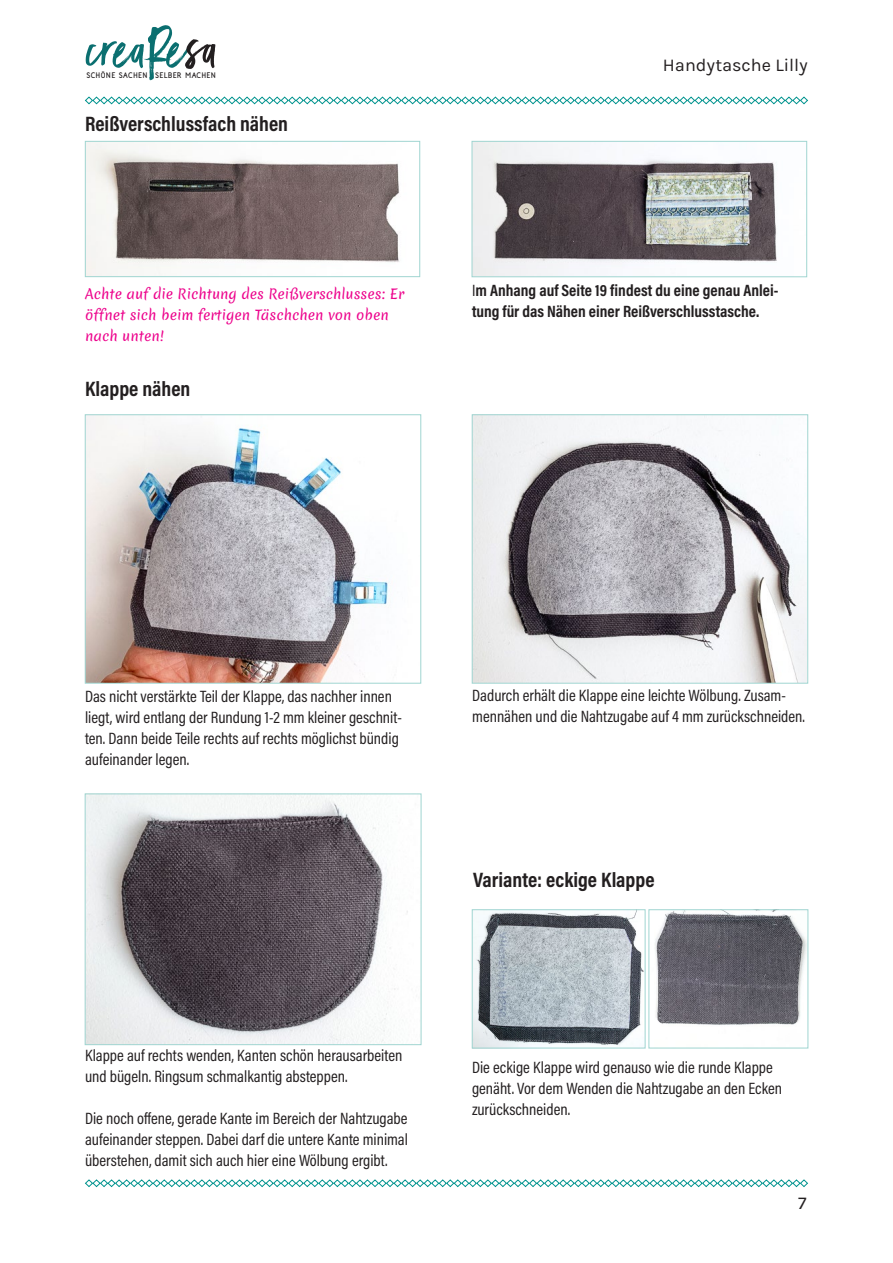
<style>
.page{position:relative;width:893px;height:1263px;background:#fff}
.page>*{position:absolute;margin:0;border:0;box-sizing:border-box;transform-origin:0 0}
.t1{font:51.45px "Black Diamond";color:#0b6f70}
.t2{font:700 21px "Acumin Pro Cond";color:#231f20}
.t3{font:18px "Karla";color:#231f20}
.t4{font:16.5px/21px "Acumin Pro Cond";color:#231f20}
.t5{font:700 16.5px/21px "Acumin Pro Cond";color:#231f20}
.t6{font:13.5px/21px "Merienda Regular 0 wt";color:#ed028c}
.t7{font:900 7.65px "Naive Line Sans Extra";color:#231f20}
.s1{color:#231f20}
.s2{font-weight:400}
</style>
<div class="page">
<svg style="left:85px;top:1179px;width:723px;height:8px"></svg>
<svg style="left:85px;top:96px;width:723px;height:9px"></svg>
<img style="left:87px;top:417px;width:303px;height:264px">
<div style="left:85px;top:415px;width:336px;height:268px;border:1px solid #a0d5d1"></div>
<img style="left:474px;top:417px;width:332px;height:264px">
<div style="left:472px;top:415px;width:336px;height:268px;border:1px solid #a0d5d1"></div>
<img style="left:87px;top:143px;width:312px;height:132px">
<div style="left:85px;top:141px;width:335px;height:136px;border:1px solid #a0d5d1"></div>
<img style="left:474px;top:143px;width:303px;height:132px">
<div style="left:472px;top:141px;width:335px;height:136px;border:1px solid #a0d5d1"></div>
<img style="left:87px;top:796px;width:321px;height:247px">
<div style="left:85px;top:794px;width:336px;height:251px;border:1px solid #a0d5d1"></div>
<img style="left:474px;top:911px;width:169px;height:135px">
<div style="left:472px;top:909px;width:173px;height:139px;border:1px solid #a0d5d1"></div>
<img style="left:655px;top:911px;width:151px;height:114px">
<div style="left:649px;top:909px;width:159px;height:139px;border:1px solid #a0d5d1"></div>
<h1 class="t1" style="left:89px;top:16px;width:131px">creaRe<span class="s1">sa</span></h1>
<p class="t7" style="left:87px;top:71px;width:131px">SCHÖNE SACHEN SELBER MACHEN</p>
<p class="t2" style="left:85px;top:110px;width:205px">Reißverschlussfach nähen</p>
<p class="t6" style="left:85px;top:283px;width:321px">Achte auf die Richtung des Reißverschlusses: Er öffnet sich beim fertigen Täschchen von oben nach unten!</p>
<p class="t2" style="left:85px;top:374px;width:107px">Klappe nähen</p>
<p class="t3" style="left:663px;top:55px;width:146px">Handytasche Lilly</p>
<p class="t5" style="left:472px;top:279px;width:308px"><span class="s2">I</span>m Anhang auf Seite 19 findest du eine genau Anlei&shy;tung für das Nähen einer Reißverschlusstasche.</p>
<p class="t4" style="left:85px;top:686px;width:319px">Das nicht verstärkte Teil der Klappe, das nachher innen liegt, wird entlang der Rundung 1-2 mm kleiner geschnit&shy;ten. Dann beide Teile rechts auf rechts möglichst bündig aufeinander legen.</p>
<p class="t4" style="left:472px;top:684px;width:334px">Dadurch erhält die Klappe eine leichte Wölbung. Zusam&shy;mennähen und die Nahtzugabe auf 4 mm zurückschneiden.</p>
<p class="t4" style="left:85px;top:1045px;width:319px">Klappe auf rechts wenden, Kanten schön herausarbeiten und bügeln. Ringsum schmalkantig absteppen.</p>
<p class="t4" style="left:85px;top:1108px;width:324px;text-align:justify">Die noch offene, gerade Kante im Bereich der Nahtzugabe aufeinander steppen. Dabei darf die untere Kante minimal überstehen, damit sich auch hier eine Wölbung ergibt.</p>
<p class="t2" style="left:473px;top:865px;width:183px">Variante: eckige Klappe</p>
<p class="t4" style="left:472px;top:1057px;width:312px">Die eckige Klappe wird genauso wie die runde Klappe genäht. Vor dem Wenden die Nahtzugabe an den Ecken zurückschneiden.</p>
<p class="t3" style="left:798px;top:1193px;width:10px">7</p>
</div>
